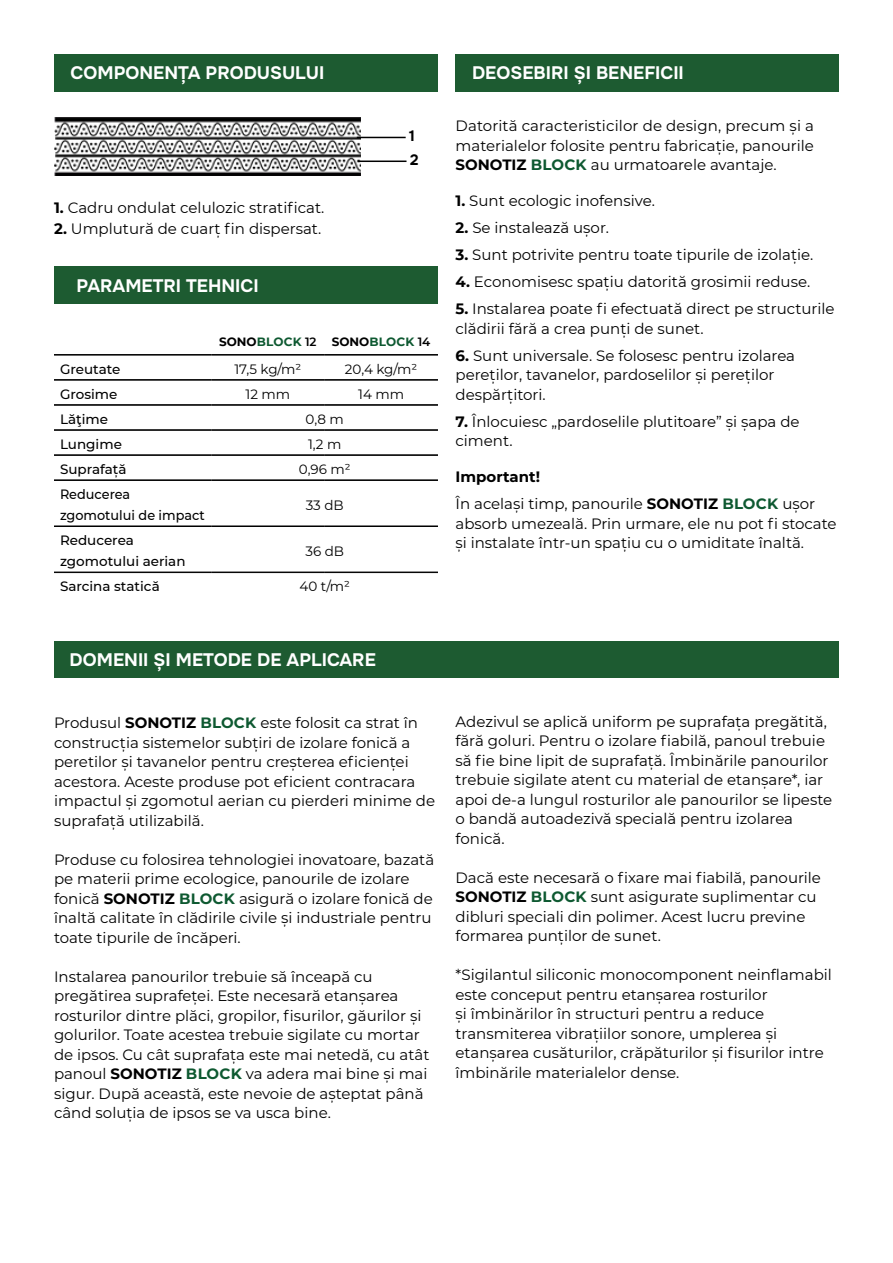
<style>
.page{position:relative;width:893px;height:1263px;background:#fff}
.page>*{position:absolute;margin:0;border:0;box-sizing:border-box;transform-origin:0 0}
.t1{font:700 18px "Onest";color:#fff}
.t2{font:15px/19.5px "Montserrat";color:#000}
.t3{font:700 15px "Montserrat";color:#000}
.t4{font:700 15px/23.2px "Onest";color:#000}
.t5{font:500 13.5px/21px "Montserrat";color:#000}
.t6{font:13.5px "Montserrat";color:#000}
.t7{font:500 13.5px/21px "Montserrat";color:#000;scale:.95 1}
.t8{font:700 12px "Montserrat";color:#0e5931}
.s1{font-weight:700}
.s2{font-weight:700;color:#0e5931}
.s3{color:#000}
.s4{font-weight:600;color:#000}
</style>
<div class="page">
<hr style="left:54px;top:354px;width:158px;height:1px;background:#000">
<hr style="left:54px;top:355px;width:158px;height:1px;background:#000">
<hr style="left:212px;top:354px;width:112px;height:1px;background:#000">
<hr style="left:212px;top:355px;width:112px;height:1px;background:#000">
<hr style="left:324px;top:354px;width:114px;height:1px;background:#000">
<hr style="left:324px;top:355px;width:114px;height:1px;background:#000">
<hr style="left:54px;top:379px;width:158px;height:1px;background:#000">
<hr style="left:54px;top:380px;width:158px;height:1px;background:#000">
<hr style="left:212px;top:379px;width:112px;height:1px;background:#000">
<hr style="left:212px;top:380px;width:112px;height:1px;background:#000">
<hr style="left:324px;top:379px;width:114px;height:1px;background:#000">
<hr style="left:324px;top:380px;width:114px;height:1px;background:#000">
<hr style="left:54px;top:404px;width:158px;height:1px;background:#000">
<hr style="left:54px;top:405px;width:158px;height:1px;background:#000">
<hr style="left:212px;top:404px;width:112px;height:1px;background:#000">
<hr style="left:212px;top:405px;width:112px;height:1px;background:#000">
<hr style="left:324px;top:404px;width:114px;height:1px;background:#000">
<hr style="left:324px;top:405px;width:114px;height:1px;background:#000">
<hr style="left:54px;top:429px;width:158px;height:1px;background:#000">
<hr style="left:54px;top:430px;width:158px;height:1px;background:#000">
<hr style="left:212px;top:429px;width:112px;height:1px;background:#000">
<hr style="left:212px;top:430px;width:112px;height:1px;background:#000">
<hr style="left:324px;top:429px;width:114px;height:1px;background:#000">
<hr style="left:324px;top:430px;width:114px;height:1px;background:#000">
<hr style="left:54px;top:455px;width:158px;height:1px;background:#000">
<hr style="left:212px;top:455px;width:112px;height:1px;background:#000">
<hr style="left:324px;top:455px;width:114px;height:1px;background:#000">
<hr style="left:54px;top:480px;width:158px;height:1px;background:#000">
<hr style="left:212px;top:480px;width:112px;height:1px;background:#000">
<hr style="left:324px;top:480px;width:114px;height:1px;background:#000">
<hr style="left:54px;top:526px;width:158px;height:1px;background:#000">
<hr style="left:212px;top:526px;width:112px;height:1px;background:#000">
<hr style="left:324px;top:526px;width:114px;height:1px;background:#000">
<hr style="left:54px;top:572px;width:158px;height:1px;background:#000">
<hr style="left:212px;top:572px;width:112px;height:1px;background:#000">
<hr style="left:324px;top:572px;width:114px;height:1px;background:#000">
<img style="left:54px;top:117px;width:306px;height:58px">
<div style="left:54px;top:54px;width:383px;height:38px;background:#1d5b31"></div>
<div style="left:54px;top:266px;width:383px;height:38px;background:#1d5b31"></div>
<div style="left:455px;top:54px;width:384px;height:38px;background:#1d5b31"></div>
<div style="left:54px;top:641px;width:785px;height:37px;background:#1d5b31"></div>
<hr style="left:358px;top:161px;width:48px;height:1px;background:#000">
<hr style="left:357px;top:137px;width:49px;height:1px;background:#000">
<p class="t1" style="left:71px;top:61px;width:255px">COMPONENȚA PRODUSULUI</p>
<p class="t1" style="left:472px;top:61px;width:213px">DEOSEBIRI ȘI BENEFICII</p>
<p class="t4" style="left:409px;top:125px;width:11px">1<br>2</p>
<p class="t2" style="left:455px;top:116px;width:360px;text-align:justify">Datorită caracteristicilor de design, precum și a materialelor folosite pentru fabricație, panourile <span class="s1">SONOTIZ</span> <span class="s2">BLOCK</span> au urmatoarele avantaje.</p>
<p class="t2" style="left:54px;top:198px;width:272px"><span class="s1">1.</span> Cadru ondulat celulozic stratificat.</p>
<p class="t2" style="left:54px;top:219px;width:269px"><span class="s1">2.</span> Umplutură de cuarț fin dispersat.</p>
<p class="t1" style="left:77px;top:274px;width:184px">PARAMETRI TEHNICI</p>
<p class="t8" style="left:219px;top:333px;width:99px"><span class="s3">SONO</span>BLOCK <span class="s4">12</span></p>
<p class="t8" style="left:332px;top:333px;width:100px"><span class="s3">SONO</span>BLOCK <span class="s4">14</span></p>
<p class="t5" style="left:60px;top:358px;width:62px">Greutate</p>
<p class="t6" style="left:234px;top:360px;width:68px">17,5 kg/m²</p>
<p class="t6" style="left:345px;top:360px;width:74px">20,4 kg/m²</p>
<p class="t5" style="left:60px;top:383px;width:59px">Grosime</p>
<p class="t6" style="left:246px;top:385px;width:46px">12 mm</p>
<p class="t6" style="left:358px;top:385px;width:47px">14 mm</p>
<p class="t5" style="left:60px;top:408px;width:50px">Lăţime</p>
<p class="t6" style="left:306px;top:410px;width:40px">0,8 m</p>
<p class="t5" style="left:60px;top:433px;width:63px">Lungime</p>
<p class="t6" style="left:308px;top:435px;width:35px">1,2 m</p>
<p class="t5" style="left:60px;top:458px;width:68px">Suprafață</p>
<p class="t6" style="left:299px;top:460px;width:53px">0,96 m²</p>
<p class="t7" style="left:60px;top:483px;width:154px">Reducerea zgomotului de impact</p>
<p class="t6" style="left:306px;top:496px;width:40px">33 dB</p>
<p class="t5" style="left:60px;top:529px;width:127px">Reducerea zgomotului aerian</p>
<p class="t6" style="left:305px;top:542px;width:40px">36 dB</p>
<p class="t5" style="left:60px;top:575px;width:101px">Sarcina statică</p>
<p class="t6" style="left:299px;top:577px;width:52px">40 t/m²</p>
<p class="t2" style="left:455px;top:190px;width:201px"><span class="s1">1.</span> Sunt ecologic inofensive.</p>
<p class="t2" style="left:455px;top:217px;width:155px"><span class="s1">2.</span> Se instalează ușor.</p>
<p class="t2" style="left:455px;top:244px;width:359px"><span class="s1">3.</span> Sunt potrivite pentru toate tipurile de izolație.</p>
<p class="t2" style="left:455px;top:271px;width:356px"><span class="s1">4.</span> Economisesc spațiu datorită grosimii reduse.</p>
<p class="t2" style="left:455px;top:298px;width:381px"><span class="s1">5.</span> Instalarea poate fi efectuată direct pe structurile clădirii fără a crea punți de sunet.</p>
<p class="t2" style="left:455px;top:345px;width:341px"><span class="s1">6.</span> Sunt universale. Se folosesc pentru izolarea pereților, tavanelor, pardoselilor și pereților despărțitori.</p>
<p class="t2" style="left:455px;top:411px;width:346px"><span class="s1">7.</span> Înlocuiesc „pardoselile plutitoare” și șapa de ciment.</p>
<p class="t3" style="left:455px;top:466px;width:86px">Important!</p>
<p class="t2" style="left:455px;top:494px;width:382px">În același timp, panourile <span class="s1">SONOTIZ</span> <span class="s2">BLOCK</span> ușor absorb umezeală. Prin urmare, ele nu pot fi stocate și instalate într-un spațiu cu o umiditate înaltă.</p>
<p class="t1" style="left:70px;top:648px;width:308px">DOMENII ȘI METODE DE APLICARE</p>
<p class="t2" style="left:54px;top:713px;width:383px">Produsul <span class="s1">SONOTIZ</span> <span class="s2">BLOCK</span> este folosit ca strat în construcția sistemelor subțiri de izolare fonică a peretilor și tavanelor pentru creșterea eficienței acestora. Aceste produse pot eficient contracara impactul și zgomotul aerian cu pierderi minime de suprafață utilizabilă.</p>
<p class="t2" style="left:54px;top:850px;width:382px">Produse cu folosirea tehnologiei inovatoare, bazată pe materii prime ecologice, panourile de izolare fonică <span class="s1">SONOTIZ</span> <span class="s2">BLOCK</span> asigură o izolare fonică de înaltă calitate în clădirile civile și industriale pentru toate tipurile de încăperi.</p>
<p class="t2" style="left:54px;top:967px;width:377px">Instalarea panourilor trebuie să înceapă cu pregătirea suprafeței. Este necesară etanșarea rosturilor dintre plăci, gropilor, fisurilor, găurilor și golurilor. Toate acestea trebuie sigilate cu mortar de ipsos. Cu cât suprafața este mai netedă, cu atât panoul <span class="s1">SONOTIZ</span> <span class="s2">BLOCK</span> va adera mai bine și mai sigur. După această, este nevoie de așteptat până când soluția de ipsos se va usca bine.</p>
<p class="t2" style="left:455px;top:711px;width:378px">Adezivul se aplică uniform pe suprafața pregătită, fără goluri. Pentru o izolare fiabilă, panoul trebuie să fie bine lipit de suprafață. Îmbinările panourilor trebuie sigilate atent cu material de etanșare*, iar apoi de-a lungul rosturilor ale panourilor se lipeste o bandă autoadezivă specială pentru izolarea fonică.</p>
<p class="t2" style="left:455px;top:868px;width:367px">Dacă este necesară o fixare mai fiabilă, panourile <span class="s1">SONOTIZ</span> <span class="s2">BLOCK</span> sunt asigurate suplimentar cu dibluri speciali din polimer. Acest lucru previne formarea punților de sunet.</p>
<p class="t2" style="left:455px;top:965px;width:378px">*Sigilantul siliconic monocomponent neinflamabil este conceput pentru etanșarea rosturilor<br>și îmbinărilor în structuri pentru a reduce transmiterea vibrațiilor sonore, umplerea și etanșarea cusăturilor, crăpăturilor și fisurilor intre îmbinările materialelor dense.</p>
</div>
